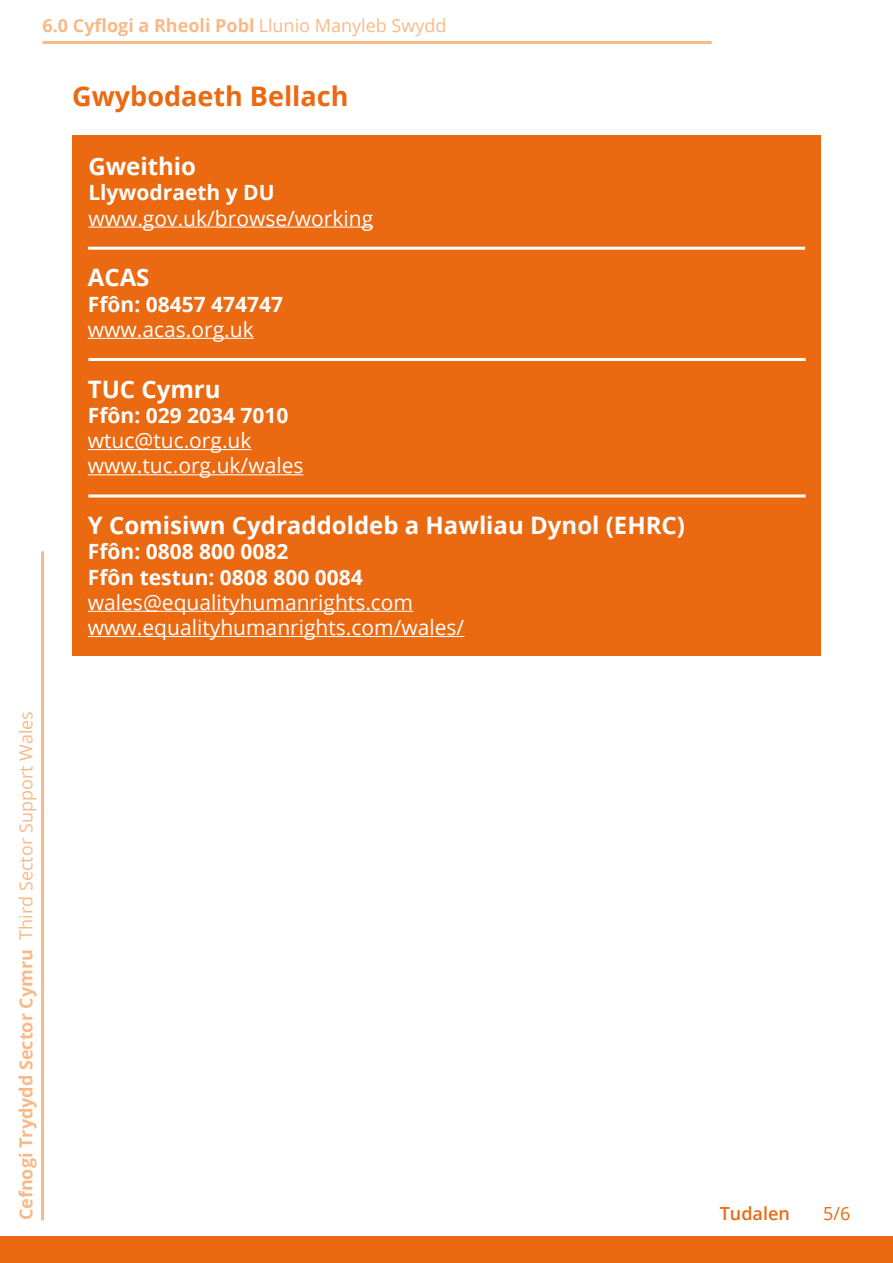
<style>
.page{position:relative;width:893px;height:1263px;background:#fff}
.page>*{position:absolute;margin:0;border:0;box-sizing:border-box;transform-origin:0 0}
.t1{font:700 27px "Open Sans";color:#eb6911}
.t2{font:700 24px "Open Sans";color:#fff}
.t3{font:21px/25.2px "Open Sans";color:#fff}
.t4{font:700 21px/25.2px "Open Sans";color:#fff}
.t5{font:700 18px "Open Sans";color:#f8b989}
.t6{font:18px "Open Sans";color:#f8b989}
.t7{font:600 18px "Open Sans";color:#eb6911}
.t8{font:18px "Open Sans";color:#eb6911}
.s1{font-weight:400}
</style>
<div class="page">
<hr style="left:43px;top:41px;width:669px;height:3px;background:#f8b989">
<div style="left:0;top:1236px;width:893px;height:27px;background:#eb6911"></div>
<hr style="left:41px;top:551px;width:3px;height:669px;background:#f8b989">
<div style="left:72px;top:135px;width:749px;height:521px;background:#eb6911"></div>
<hr style="left:88px;top:227px;width:285px;height:1px;background:#fff">
<hr style="left:88px;top:338px;width:166px;height:1px;background:#fff">
<hr style="left:88px;top:449px;width:164px;height:1px;background:#fff">
<hr style="left:88px;top:474px;width:215px;height:1px;background:#fff">
<hr style="left:88px;top:611px;width:325px;height:1px;background:#fff">
<hr style="left:88px;top:636px;width:376px;height:1px;background:#fff">
<hr style="left:88px;top:247px;width:717px;height:3px;background:#fff">
<hr style="left:88px;top:358px;width:718px;height:3px;background:#fff">
<hr style="left:88px;top:494px;width:718px;height:3px;background:#fff">
<p class="t5" style="left:43px;top:13px;width:406px">6.0 Cyflogi a Rheoli Pobl <span class="s1">Llunio Manyleb Swydd</span></p>
<p class="t1" style="left:72px;top:77px;width:278px">Gwybodaeth Bellach</p>
<p class="t6" style="left:14px;top:940px;width:230px;rotate:-90deg">Third Sector Support Wales</p>
<p class="t5" style="left:13px;top:1220px;width:273px;rotate:-90deg">Cefnogi Trydydd Sector Cymru</p>
<p class="t2" style="left:88px;top:149px;width:109px">Gweithio</p>
<p class="t4" style="left:88px;top:180px;width:188px">Llywodraeth y DU</p>
<p class="t3" style="left:88px;top:205px;width:286px">www.gov.uk/browse/working</p>
<p class="t2" style="left:88px;top:261px;width:63px">ACAS</p>
<p class="t4" style="left:88px;top:291px;width:197px">Ffôn: 08457 474747</p>
<p class="t3" style="left:88px;top:316px;width:167px">www.acas.org.uk</p>
<p class="t2" style="left:88px;top:372px;width:134px">TUC Cymru</p>
<p class="t4" style="left:88px;top:402px;width:202px">Ffôn: 029 2034 7010</p>
<p class="t3" style="left:88px;top:427px;width:217px">wtuc@tuc.org.uk www.tuc.org.uk/wales</p>
<p class="t2" style="left:88px;top:508px;width:599px">Y Comisiwn Cydraddoldeb a Hawliau Dynol (EHRC)</p>
<p class="t4" style="left:88px;top:539px;width:276px">Ffôn: 0808 800 0082<br>Ffôn testun: 0808 800 0084</p>
<p class="t3" style="left:88px;top:589px;width:378px">wales@equalityhumanrights.com www.equalityhumanrights.com/wales/</p>
<p class="t7" style="left:720px;top:1201px;width:72px">Tudalen</p>
<p class="t8" style="left:823px;top:1201px;width:29px">5/6</p>
</div>
